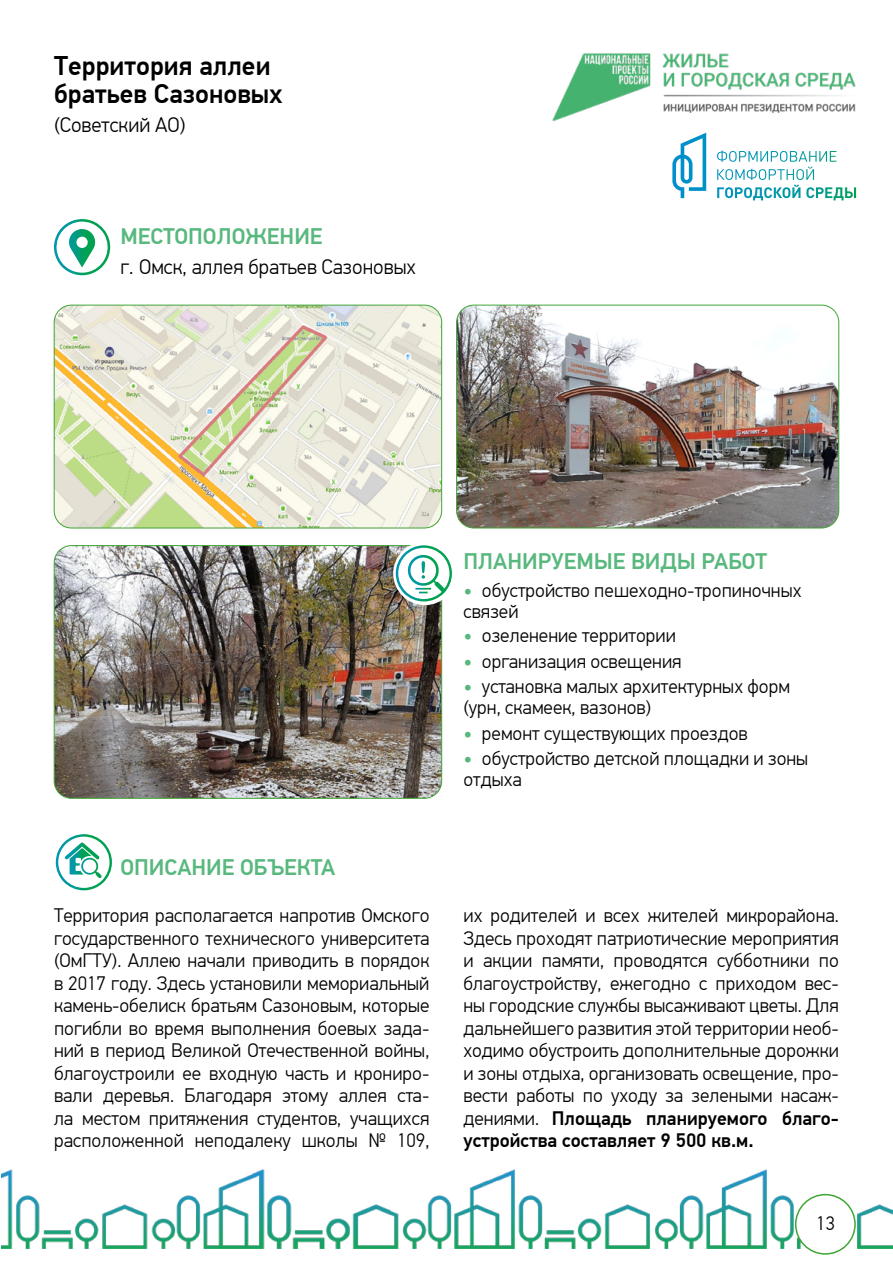
<style>
.page{position:relative;width:893px;height:1263px;background:#fff}
.page>*{position:absolute;margin:0;border:0;box-sizing:border-box;transform-origin:0 0}
.t1{font:500 27px/28.5px "PF Din Text Pro";color:#000}
.t2{font:500 22.5px "PF Din Text Pro";color:#58b87d}
.t3{font:300 21px "PF Din Text Pro";color:#000}
.t4{font:300 19.5px/22.5px "PF Din Text Pro";color:#000}
.s1{font-weight:500;color:#58b87d}
.s2{font-weight:500}
</style>
<div class="page">
<img style="left:552px;top:53px;width:304px;height:80px">
<svg style="left:672px;top:133px;width:164px;height:65px"></svg>
<img style="left:2px;top:1169px;width:891px;height:79px">
<div style="left:796px;top:1194px;width:59px;height:60px;background:#fff;border-radius:50%"></div>
<div style="left:795px;top:1194px;width:61px;height:61px;border:2px solid #3fa535;border-radius:50%"></div>
<svg style="left:54px;top:219px;width:56px;height:56px"></svg>
<img style="left:54px;top:547px;width:388px;height:251px">
<div style="left:54px;top:545px;width:388px;height:253px;border:1px solid #3fa535;border-radius:17px"></div>
<img style="left:54px;top:305px;width:388px;height:223px">
<div style="left:54px;top:305px;width:388px;height:223px;border:1px solid #3fa535;border-radius:17px"></div>
<img style="left:457px;top:305px;width:382px;height:223px">
<div style="left:456px;top:305px;width:383px;height:223px;border:1px solid #3fa535;border-radius:17px"></div>
<svg style="left:56px;top:834px;width:56px;height:56px"></svg>
<div style="left:393px;top:542px;width:63px;height:63px;background:#fff;border-radius:50%"></div>
<svg style="left:396px;top:545px;width:56px;height:56px"></svg>
<h1 class="t1" style="left:54px;top:52px;width:230px">Территория аллеи братьев Сазоновых</h1>
<p class="t3" style="left:54px;top:112px;width:133px">(Советский АО)</p>
<p class="t2" style="left:120px;top:222px;width:204px">МЕСТОПОЛОЖЕНИЕ</p>
<p class="t3" style="left:120px;top:254px;width:297px">г. Омск, аллея братьев Сазоновых</p>
<p class="t2" style="left:463px;top:547px;width:305px">ПЛАНИРУЕМЫЕ ВИДЫ РАБОТ</p>
<p class="t4" style="left:463px;top:580px;width:340px;line-height:21px"><span class="s1">•</span> обустройство пешеходно-тропиночных связей</p>
<p class="t4" style="left:463px;top:624px;width:214px"><span class="s1">•</span> озеленение территории</p>
<p class="t4" style="left:463px;top:650px;width:220px"><span class="s1">•</span> организация освещения</p>
<p class="t4" style="left:463px;top:676px;width:328px;line-height:21px"><span class="s1">•</span> установка малых архитектурных форм (урн, скамеек, вазонов)</p>
<p class="t4" style="left:463px;top:722px;width:286px"><span class="s1">•</span> ремонт существующих проездов</p>
<p class="t4" style="left:463px;top:748px;width:346px;line-height:21px"><span class="s1">•</span> обустройство детской площадки и зоны отдыха</p>
<p class="t2" style="left:120px;top:854px;width:216px">ОПИСАНИЕ ОБЪЕКТА</p>
<p class="t4" style="left:54px;top:905px;width:377px;text-align:justify">Территория располагается напротив Омского государственного технического университета (ОмГТУ). Аллею начали приводить в порядок в 2017 году. Здесь установили мемориальный камень-обелиск братьям Сазоновым, которые погибли во время выполнения боевых зада&shy;ний в период Великой Отечественной войны, благоустроили ее входную часть и крониро&shy;вали деревья. Благодаря этому аллея ста&shy;ла местом притяжения студентов, учащихся расположенной неподалеку школы № 109,</p>
<p class="t4" style="left:463px;top:905px;width:377px;text-align:justify">их родителей и всех жителей микрорайона.<br>Здесь проходят патриотические мероприятия и акции памяти, проводятся субботники по благоустройству, ежегодно с приходом вес&shy;ны городские службы высаживают цветы. Для дальнейшего развития этой территории необ&shy;ходимо обустроить дополнительные дорожки и зоны отдыха, организовать освещение, про&shy;вести работы по уходу за зелеными насаж&shy;дениями. <span class="s2">Площадь планируемого благо&shy;устройства составляет 9 500 кв.м.</span></p>
<p class="t4" style="left:816px;top:1212px;width:20px">13</p>
</div>
